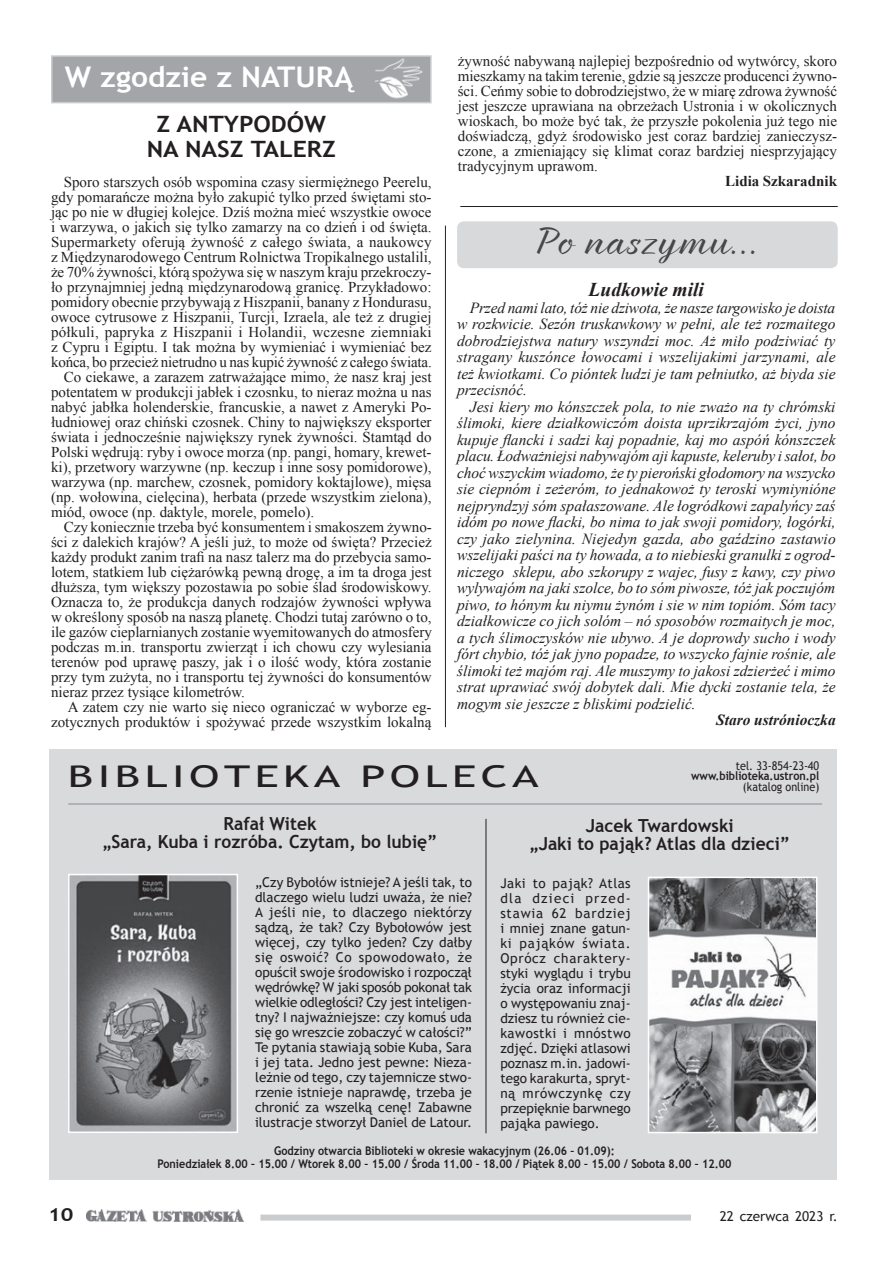
<style>
.page{position:relative;width:893px;height:1263px;background:#fff}
.page>*{position:absolute;margin:0;border:0;box-sizing:border-box;transform-origin:0 0}
.t1{font:38.1px "Braxton";letter-spacing:.03em;color:#464748;scale:1.19 1}
.t2{font:30px "Trebuchet MS";letter-spacing:.1em;color:#231f20;scale:1.5 1}
.t3{font:700 28.5px "Trebuchet MS";color:#fff;scale:1.05 1}
.t4{font:700 22.5px/25.5px "Trebuchet MS";color:#231f20;text-align:center;scale:1.1 1}
.t5{font:italic 700 19.5px "Times New Roman";color:#231f20}
.t6{font:700 18px/18px "Trebuchet MS";color:#231f20;text-align:center}
.t7{font:700 18px "Trebuchet MS";color:#231f20;scale:1.2 1}
.t8{font:italic 15.45px/16.5px "Times New Roman";color:#231f20;text-align:justify}
.t9{font:italic 700 15.45px "Times New Roman";color:#231f20}
.t10{font:15px/15px "Times New Roman";color:#231f20;text-align:justify}
.t11{font:700 15px "Times New Roman";color:#231f20}
.t12{font:13.5px/15px "Trebuchet MS";color:#231f20;text-align:justify}
.t13{font:700 12px/13.5px "Trebuchet MS";color:#231f20;text-align:center;scale:.9 1}
.t14{font:12px "Trebuchet MS";color:#231f20;scale:.9 1}
</style>
<div class="page">
<img style="left:86px;top:1209px;width:158px;height:13px">
<div style="left:260px;top:1214px;width:431px;height:6px;background:#cbccce"></div>
<div style="left:51px;top:55px;width:381px;height:48px;background:#a4a5a9;border:2px solid #cbccce"></div>
<div style="left:49px;top:750px;width:788px;height:430px;background:#d9dadc"></div>
<hr style="left:68px;top:803px;width:754px;height:2px;background:#a4a5a9">
<hr style="left:486px;top:819px;width:1px;height:314px;background:#231f20">
<img style="left:369px;top:55px;width:59px;height:46px">
<div style="left:457px;top:221px;width:381px;height:47px;background:#d8d9db;border-radius:7px"></div>
<img style="left:651px;top:880px;width:163px;height:250px">
<div style="left:648px;top:877px;width:169px;height:256px;border:2px solid #fff"></div>
<img style="left:71px;top:877px;width:164px;height:253px">
<div style="left:68px;top:874px;width:170px;height:259px;border:2px solid #fff"></div>
<hr style="left:460px;top:206px;width:378px;height:1px;background:#231f20">
<hr style="left:445px;top:226px;width:1px;height:501px;background:#231f20">
<h3 class="t3" style="left:65px;top:59px;width:276px">W zgodzie z NATURĄ</h3>
<h3 class="t4" style="left:147px;top:111px;width:174px">Z ANTYPODÓW<br>NA NASZ TALERZ</h3>
<p class="t10" style="left:64px;top:174px;width:369px">Sporo starszych osób wspomina czasy siermiężnego Peerelu,</p>
<p class="t10" style="left:51px;top:189px;width:382px">gdy pomarańcze można było zakupić tylko przed świętami sto-</p>
<p class="t10" style="left:51px;top:204px;width:382px">jąc po nie w długiej kolejce. Dziś można mieć wszystkie owoce</p>
<p class="t10" style="left:51px;top:219px;width:382px">i warzywa, o jakich się tylko zamarzy na co dzień i od święta.</p>
<p class="t10" style="left:51px;top:234px;width:382px">Supermarkety oferują żywność z całego świata, a naukowcy</p>
<p class="t10" style="left:51px;top:249px;width:382px">z Międzynarodowego Centrum Rolnictwa Tropikalnego ustalili,</p>
<p class="t10" style="left:51px;top:264px;width:382px">że 70% żywności, którą spożywa się w naszym kraju przekroczy-</p>
<p class="t10" style="left:51px;top:279px;width:382px">ło przynajmniej jedną międzynarodową granicę. Przykładowo:</p>
<p class="t10" style="left:51px;top:294px;width:382px">pomidory obecnie przybywają z Hiszpanii, banany z Hondurasu,</p>
<p class="t10" style="left:51px;top:309px;width:382px">owoce cytrusowe z Hiszpanii, Turcji, Izraela, ale też z drugiej</p>
<p class="t10" style="left:51px;top:324px;width:382px">półkuli, papryka z Hiszpanii i Holandii, wczesne ziemniaki</p>
<p class="t10" style="left:51px;top:339px;width:382px">z Cypru i Egiptu. I tak można by wymieniać i wymieniać bez</p>
<p class="t10" style="left:51px;top:354px;width:382px">końca, bo przecież nietrudno u nas kupić żywność z całego świata.</p>
<p class="t10" style="left:64px;top:369px;width:369px">Co ciekawe, a zarazem zatrważające mimo, że nasz kraj jest</p>
<p class="t10" style="left:51px;top:384px;width:382px">potentatem w produkcji jabłek i czosnku, to nieraz można u nas</p>
<p class="t10" style="left:51px;top:399px;width:382px">nabyć jabłka holenderskie, francuskie, a nawet z Ameryki Po-</p>
<p class="t10" style="left:51px;top:414px;width:382px">łudniowej oraz chiński czosnek. Chiny to największy eksporter</p>
<p class="t10" style="left:51px;top:429px;width:382px">świata i jednocześnie największy rynek żywności. Stamtąd do</p>
<p class="t10" style="left:51px;top:444px;width:382px">Polski wędrują: ryby i owoce morza (np. pangi, homary, krewet-</p>
<p class="t10" style="left:51px;top:459px;width:382px">ki), przetwory warzywne (np. keczup i inne sosy pomidorowe),</p>
<p class="t10" style="left:51px;top:474px;width:382px">warzywa (np. marchew, czosnek, pomidory koktajlowe), mięsa</p>
<p class="t10" style="left:51px;top:489px;width:382px">(np. wołowina, cielęcina), herbata (przede wszystkim zielona),</p>
<p class="t10" style="left:51px;top:504px;width:265px">miód, owoce (np. daktyle, morele, pomelo).</p>
<p class="t10" style="left:64px;top:519px;width:369px">Czy koniecznie trzeba być konsumentem i smakoszem żywno-</p>
<p class="t10" style="left:51px;top:534px;width:382px">ści z dalekich krajów? A jeśli już, to może od święta? Przecież</p>
<p class="t10" style="left:51px;top:549px;width:382px">każdy produkt zanim trafi na nasz talerz ma do przebycia samo-</p>
<p class="t10" style="left:51px;top:564px;width:382px">lotem, statkiem lub ciężarówką pewną drogę, a im ta droga jest</p>
<p class="t10" style="left:51px;top:579px;width:382px">dłuższa, tym większy pozostawia po sobie ślad środowiskowy.</p>
<p class="t10" style="left:51px;top:594px;width:382px">Oznacza to, że produkcja danych rodzajów żywności wpływa</p>
<p class="t10" style="left:51px;top:609px;width:382px">w określony sposób na naszą planetę. Chodzi tutaj zarówno o to,</p>
<p class="t10" style="left:51px;top:624px;width:382px">ile gazów cieplarnianych zostanie wyemitowanych do atmosfery</p>
<p class="t10" style="left:51px;top:639px;width:382px">podczas m.in. transportu zwierząt i ich chowu czy wylesiania</p>
<p class="t10" style="left:51px;top:654px;width:382px">terenów pod uprawę paszy, jak i o ilość wody, która zostanie</p>
<p class="t10" style="left:51px;top:669px;width:382px">przy tym zużyta, no i transportu tej żywności do konsumentów</p>
<p class="t10" style="left:51px;top:684px;width:195px">nieraz przez tysiące kilometrów.</p>
<p class="t10" style="left:68px;top:699px;width:365px">A zatem czy nie warto się nieco ograniczać w wyborze eg-</p>
<p class="t10" style="left:51px;top:714px;width:382px">zotycznych produktów i spożywać przede wszystkim lokalną</p>
<p class="t10" style="left:458px;top:54px;width:381px">żywność nabywaną najlepiej bezpośrednio od wytwórcy, skoro mieszkamy na takim terenie, gdzie są jeszcze producenci żywno&shy;ści. Ceńmy sobie to dobrodziejstwo, że w miarę zdrowa żywność jest jeszcze uprawiana na obrzeżach Ustronia i w okolicznych wioskach, bo może być tak, że przyszłe pokolenia już tego nie doświadczą, gdyż środowisko jest coraz bardziej zanieczysz&shy;czone, a zmieniający się klimat coraz bardziej niesprzyjający tradycyjnym uprawom.</p>
<p class="t11" style="left:725px;top:171px;width:113px">Lidia Szkaradnik</p>
<h1 class="t1" style="left:533px;top:218px;width:192px">Po naszymu...</h1>
<h3 class="t5" style="left:589px;top:276px;width:117px">Ludkowie mili</h3>
<p class="t8" style="left:457px;top:299px;width:380px;text-indent:13px">Przed nami lato, tóż nie dziwota, że nasze targowisko je doista w rozkwicie. Sezón truskawkowy w pełni, ale też rozmaitego dobrodziejstwa natury wszyndzi moc. Aż miło podziwiać ty stragany kuszónce łowocami i wszelijakimi jarzynami, ale też kwiotkami. Co pióntek ludzi je tam pełniutko, aż biyda sie przecisnóć.</p>
<p class="t8" style="left:457px;top:398px;width:380px;text-indent:13px">Jesi kiery mo kónszczek pola, to nie zważo na ty chrómski ślimoki, kiere działkowiczóm doista uprzikrzajóm życi, jyno kupuje flancki i sadzi kaj popadnie, kaj mo aspóń kónszczek placu. Łodważniejsi nabywajóm aji kapuste, keleruby i sałot, bo choć wszyckim wiadomo, że ty pieroński głodomory na wszycko sie ciepnóm i zeżeróm, to jednakowoż ty teroski wymiynióne nejpryndzyj sóm spałaszowane. Ale łogródkowi zapalyńcy zaś idóm po nowe flacki, bo nima to jak swoji pomidory, łogórki, czy jako zielynina. Niejedyn gazda, abo gaździno zastawio wszelijaki paści na ty howada, a to niebieski granulki z ogrod&shy;niczego sklepu, abo szkorupy z wajec, fusy z kawy, czy piwo wylywajóm na jaki szolce, bo to sóm piwosze, tóż jak poczujóm piwo, to hónym ku niymu żynóm i sie w nim topióm. Sóm tacy działkowicze co jich solóm – nó sposobów rozmaitych je moc, a tych ślimoczysków nie ubywo. A je doprowdy sucho i wody fórt chybio, tóż jak jyno popadze, to wszycko fajnie rośnie, ale ślimoki też majóm raj. Ale muszymy to jakosi zdzierżeć i mimo strat uprawiać swój dobytek dali. Mie dycki zostanie tela, że mogym sie jeszcze z bliskimi podzielić.</p>
<p class="t9" style="left:716px;top:709px;width:121px">Staro ustrónioczka</p>
<h2 class="t2" style="left:68px;top:759px;width:315px">BIBLIOTEKA POLECA</h2>
<p class="t14" style="left:736px;top:759px;width:94px">tel. 33-854-23-40</p>
<p class="t13" style="left:691px;top:769px;width:144px">www.biblioteka.ustron.pl</p>
<p class="t14" style="left:743px;top:780px;width:86px">(katalog online)</p>
<p class="t6" style="left:102px;top:815px;width:337px">Rafał Witek<br>„Sara, Kuba i rozróba. Czytam, bo lubię”</p>
<p class="t12" style="left:255px;top:875px;width:218px">„Czy Bybołów istnieje? A jeśli tak, to dlaczego wielu ludzi uważa, że nie?<br>A jeśli nie, to dlaczego niektórzy sądzą, że tak? Czy Bybołowów jest więcej, czy tylko jeden? Czy dałby się oswoić? Co spowodowało, że opuścił swoje środowisko i rozpoczął wędrówkę? W jaki sposób pokonał tak wielkie odległości? Czy jest inteligen&shy;tny? I najważniejsze: czy komuś uda się go wreszcie zobaczyć w całości?” Te pytania stawiają sobie Kuba, Sara i jej tata. Jedno jest pewne: Nieza&shy;leżnie od tego, czy tajemnicze stwo&shy;rzenie istnieje naprawdę, trzeba je chronić za wszelką cenę! Zabawne ilustracje stworzył Daniel de Latour.</p>
<p class="t6" style="left:530px;top:817px;width:262px">Jacek Twardowski<br>„Jaki to pająk? Atlas dla dzieci”</p>
<p class="t12" style="left:500px;top:875px;width:132px">Jaki to pająk? Atlas dla dzieci przed&shy;stawia 62 bardziej i mniej znane gatun&shy;ki pająków świata.<br>Oprócz charaktery&shy;styki wyglądu i trybu życia oraz informacji o występowaniu znaj&shy;dziesz tu również cie&shy;kawostki i mnóstwo zdjęć. Dzięki atlasowi poznasz m.in. jadowi&shy;tego karakurta, spryt&shy;ną mrówczynkę czy przepięknie barwnego pająka pawiego.</p>
<p class="t13" style="left:158px;top:1144px;width:639px">Godziny otwarcia Biblioteki w okresie wakacyjnym (26.06 – 01.09):<br>Poniedziałek 8.00 – 15.00 / Wtorek 8.00 – 15.00 / Środa 11.00 – 18.00 / Piątek 8.00 – 15.00 / Sobota 8.00 – 12.00</p>
<p class="t7" style="left:48px;top:1203px;width:23px">10</p>
<p class="t12" style="left:720px;top:1209px;width:119px">22 czerwca 2023 r.</p>
</div>
